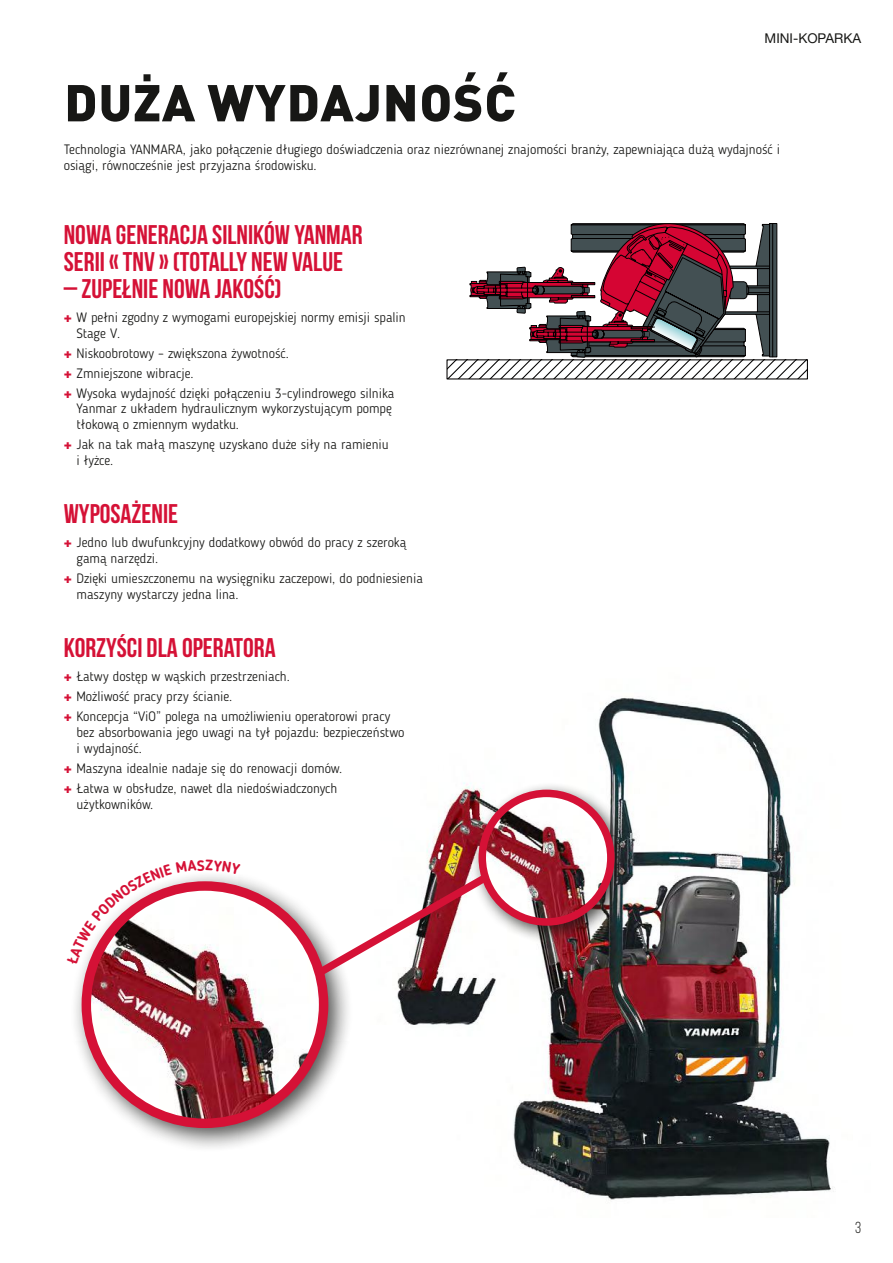
<style>
.page{position:relative;width:893px;height:1263px;background:#fff}
.page>*{position:absolute;margin:0;border:0;box-sizing:border-box;transform-origin:0 0}
.t1{font:900 51px "DIN Pro";letter-spacing:.02em;color:#171715}
.t2{font:700 27px/27px "Bebas Neue";color:#d51136}
.t3{font:15.9px "Bebas Neue";color:#171715}
.t4{font:300 13.5px/15.8px "Blogger Sans";color:#171715}
.t5{font:13.5px "Helvetica Neue LT Std";color:#171715}
.s1{font-family:"Helvetica Neue LT Com";font-weight:900;color:#d51136}
</style>
<div class="page">
<img style="left:397px;top:698px;width:438px;height:502px">
<svg style="left:448px;top:223px;width:358px;height:154px"></svg>
<div style="left:470px;top:781px;width:164px;height:163px;background:#171715;opacity:.75"></div>
<img style="left:482px;top:793px;width:129px;height:129px;border-radius:64px">
<div style="left:478px;top:790px;width:137px;height:136px;border:8px solid #d51136;border-radius:50%"></div>
<div style="left:70px;top:869px;width:284px;height:284px;background:#171715;opacity:.75"></div>
<img style="left:86px;top:886px;width:238px;height:237px;border-radius:119px">
<div style="left:82px;top:881px;width:246px;height:247px;border:9px solid #d51136;border-radius:50%"></div>
<svg style="left:311px;top:867px;width:185px;height:115px"></svg>
<svg style="left:70px;top:869px;width:170px;height:96px"></svg>
<p class="t5" style="left:765px;top:30px;width:98px">MINI-KOPARKA</p>
<h1 class="t1" style="left:64px;top:59px;width:453px">DUŻA WYDAJNOŚĆ</h1>
<p class="t4" style="left:64px;top:142px;width:718px">Technologia YANMARA, jako połączenie długiego doświadczenia oraz niezrównanej znajomości branży, zapewniająca dużą wydajność i osiągi, równocześnie jest przyjazna środowisku.</p>
<h2 class="t2" style="left:64px;top:220px;width:300px">NOWA GENERACJA SILNIKÓW YANMAR<br>SERII « TNV » (TOTALLY NEW VALUE</h2>
<h2 class="t2" style="left:64px;top:274px;width:219px">– ZUPEŁNIE NOWA JAKOŚĆ)</h2>
<p class="t4" style="left:77px;top:309px;width:331px;text-indent:-13px"><span class="s1">+</span> W pełni zgodny z wymogami europejskiej normy emisji spalin<br>Stage V.</p>
<p class="t4" style="left:64px;top:343px;width:332px;line-height:20px"><span class="s1">+</span> Niskoobrotowy – zwiększona żywotność.<br><span class="s1">+</span> Zmniejszone wibracje.<br><span class="s1">+</span> Wysoka wydajność dzięki połączeniu 3-cylindrowego silnika</p>
<p class="t4" style="left:77px;top:401px;width:317px">Yanmar z układem hydraulicznym wykorzystującym pompę tłokową o zmiennym wydatku.</p>
<p class="t4" style="left:77px;top:436px;width:314px;text-indent:-13px"><span class="s1">+</span> Jak na tak małą maszynę uzyskano duże siły na ramieniu i łyżce.</p>
<h2 class="t2" style="left:64px;top:500px;width:116px">WYPOSAŻENIE</h2>
<p class="t4" style="left:77px;top:535px;width:331px;text-indent:-13px"><span class="s1">+</span> Jedno lub dwufunkcyjny dodatkowy obwód do pracy z szeroką gamą narzędzi.</p>
<p class="t4" style="left:77px;top:570px;width:348px;text-indent:-13px"><span class="s1">+</span> Dzięki umieszczonemu na wysięgniku zaczepowi, do podniesienia maszyny wystarczy jedna lina.</p>
<h2 class="t2" style="left:64px;top:634px;width:213px">KORZYŚCI DLA OPERATORA</h2>
<p class="t4" style="left:64px;top:667px;width:328px;line-height:20px"><span class="s1">+</span> Łatwy dostęp w wąskich przestrzeniach.<br><span class="s1">+</span> Możliwość pracy przy ścianie.<br><span class="s1">+</span> Koncepcja “ViO” polega na umożliwieniu operatorowi pracy</p>
<p class="t4" style="left:77px;top:724px;width:330px">bez absorbowania jego uwagi na tył pojazdu: bezpieczeństwo i wydajność.</p>
<p class="t4" style="left:64px;top:758px;width:280px;line-height:20px"><span class="s1">+</span> Maszyna idealnie nadaje się do renowacji domów. <span class="s1">+</span> Łatwa w obsłudze, nawet dla niedoświadczonych</p>
<p class="t4" style="left:77px;top:796px;width:78px">użytkowników.</p>
<p class="t3" style="left:855px;top:1219px;width:8px">3</p>
</div>
